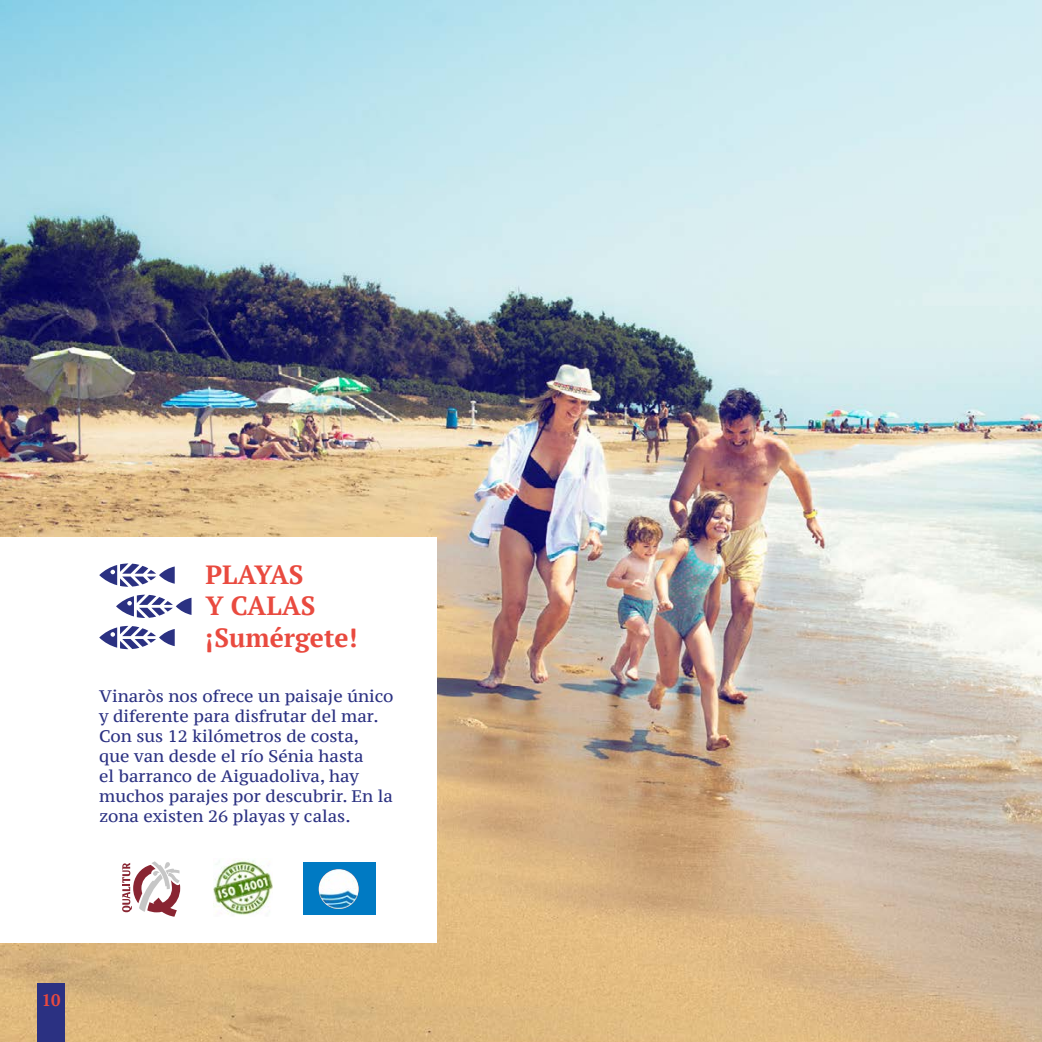
<style>
.page{position:relative;width:1042px;height:1042px;background:#fff}
.page>*{position:absolute;margin:0;border:0;box-sizing:border-box;transform-origin:0 0}
.t1{font:700 26.25px/31.5px "PT Serif";color:#e94a3f}
.t2{font:16.62px/19.9px "PT Serif Caption";color:#2b3182}
.t3{font:700 16.62px "PT Serif";color:#e94a3f}
</style>
<div class="page">
<img style="left:0;top:0;width:1042px;height:1042px">
<div style="left:0;top:537px;width:437px;height:406px;background:#fff"></div>
<svg style="left:99px;top:563px;width:76px;height:24px"></svg>
<svg style="left:116px;top:595px;width:75px;height:23px"></svg>
<svg style="left:99px;top:626px;width:76px;height:23px"></svg>
<div style="left:37px;top:983px;width:28px;height:59px;background:#2b3182"></div>
<img style="left:214px;top:860px;width:58px;height:55px">
<div style="left:303px;top:862px;width:73px;height:53px;background:#007ac3"></div>
<img style="left:319px;top:869px;width:40px;height:40px;border-radius:20px">
<svg style="left:122px;top:861px;width:58px;height:56px"></svg>
<h1 class="t1" style="left:205px;top:558px;width:154px">PLAYAS<br>Y CALAS ¡Sumérgete!</h1>
<p class="t2" style="left:99px;top:686px;width:296px">Vinaròs nos ofrece un paisaje único y diferente para disfrutar del mar.<br>Con sus 12 kilómetros de costa, que van desde el río Sénia hasta<br>el barranco de Aiguadoliva, hay muchos parajes por descubrir. En la zona existen 26 playas y calas.</p>
<p class="t3" style="left:42px;top:988px;width:20px">10</p>
</div>
